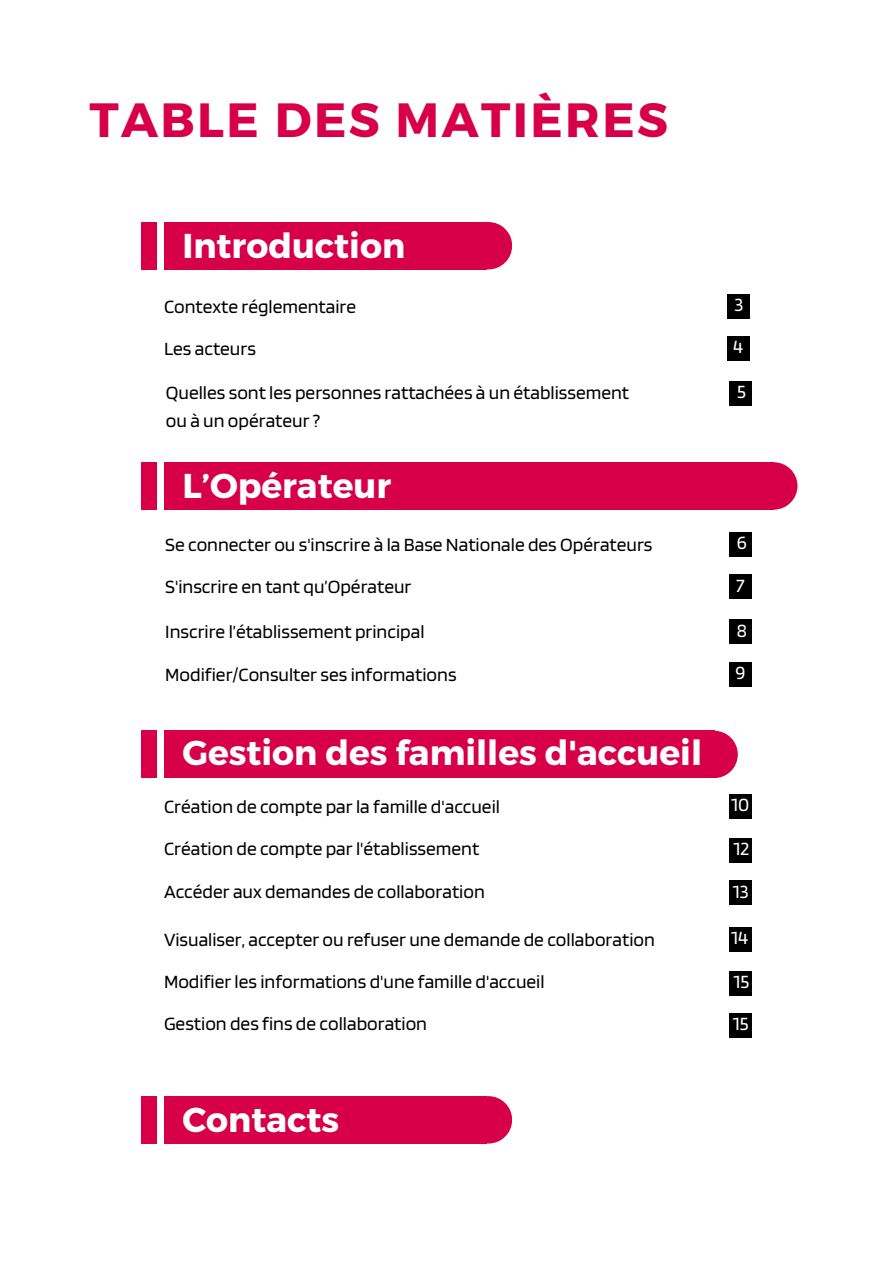
<style>
.page{position:relative;width:893px;height:1264px;background:#fff}
.page>*{position:absolute;margin:0;border:0;box-sizing:border-box;transform-origin:0 0}
.t1{font:700 48px "Montserrat";letter-spacing:.05em;color:#d70048}
.t2{font:700 34.5px "Montserrat";color:#fff}
.t3{font:19.5px/28.2px "Blinker";color:#000}
.t4{font:19.5px "Blinker";color:#fff}
</style>
<div class="page">
<div style="left:164px;top:222px;width:322px;height:47px;background:#d70048"></div>
<div style="left:164px;top:1096px;width:322px;height:47px;background:#d70048"></div>
<div style="left:141px;top:222px;width:16px;height:47px;background:#d70048"></div>
<div style="left:141px;top:1096px;width:16px;height:47px;background:#d70048"></div>
<div style="left:727px;top:294px;width:23px;height:24px;background:#000"></div>
<div style="left:728px;top:532px;width:23px;height:25px;background:#000"></div>
<div style="left:728px;top:619px;width:23px;height:25px;background:#000"></div>
<div style="left:729px;top:838px;width:23px;height:24px;background:#000"></div>
<div style="left:729px;top:970px;width:23px;height:25px;background:#000"></div>
<div style="left:729px;top:794px;width:23px;height:25px;background:#000"></div>
<div style="left:729px;top:927px;width:23px;height:25px;background:#000"></div>
<div style="left:727px;top:336px;width:23px;height:25px;background:#000"></div>
<div style="left:728px;top:574px;width:23px;height:25px;background:#000"></div>
<div style="left:728px;top:662px;width:23px;height:24px;background:#000"></div>
<div style="left:729px;top:880px;width:23px;height:25px;background:#000"></div>
<div style="left:729px;top:1013px;width:23px;height:25px;background:#000"></div>
<div style="left:729px;top:381px;width:23px;height:25px;background:#000"></div>
<div style="left:464px;top:222px;width:48px;height:47px;background:#d70048;border-radius:50%"></div>
<div style="left:464px;top:1096px;width:48px;height:47px;background:#d70048;border-radius:50%"></div>
<div style="left:164px;top:730px;width:550px;height:48px;background:#d70048"></div>
<div style="left:141px;top:730px;width:16px;height:48px;background:#d70048"></div>
<div style="left:690px;top:730px;width:47px;height:48px;background:#d70048;border-radius:50%"></div>
<div style="left:164px;top:462px;width:609px;height:47px;background:#d70048"></div>
<div style="left:141px;top:462px;width:16px;height:47px;background:#d70048"></div>
<div style="left:750px;top:462px;width:47px;height:47px;background:#d70048;border-radius:50%"></div>
<p class="t1" style="left:89px;top:88px;width:580px">TABLE DES MATIÈRES</p>
<p class="t2" style="left:182px;top:223px;width:224px">Introduction</p>
<p class="t3" style="left:164px;top:292px;width:194px">Contexte réglementaire</p>
<p class="t4" style="left:734px;top:292px;width:10px">3</p>
<p class="t3" style="left:164px;top:334px;width:93px">Les acteurs</p>
<p class="t3" style="left:166px;top:378px;width:464px">Quelles sont les personnes rattachées à un établissement ou à un opérateur ?</p>
<p class="t4" style="left:733px;top:334px;width:12px">4</p>
<p class="t4" style="left:737px;top:379px;width:10px">5</p>
<p class="t2" style="left:182px;top:463px;width:210px">L’Opérateur</p>
<p class="t3" style="left:165px;top:529px;width:488px">Se connecter ou s'inscrire à la Base Nationale des Opérateurs</p>
<p class="t4" style="left:736px;top:530px;width:12px">6</p>
<p class="t3" style="left:165px;top:572px;width:248px">S'inscrire en tant qu’Opérateur</p>
<p class="t4" style="left:736px;top:573px;width:10px">7</p>
<p class="t3" style="left:165px;top:617px;width:261px">Inscrire l’établissement principal</p>
<p class="t4" style="left:736px;top:617px;width:12px">8</p>
<p class="t3" style="left:165px;top:659px;width:293px">Modifier/Consulter ses informations</p>
<p class="t4" style="left:735px;top:660px;width:11px">9</p>
<p class="t2" style="left:182px;top:730px;width:521px">Gestion des familles d'accueil</p>
<p class="t3" style="left:164px;top:791px;width:337px">Création de compte par la famille d'accueil</p>
<p class="t4" style="left:731px;top:792px;width:20px">10</p>
<p class="t3" style="left:164px;top:834px;width:317px">Création de compte par l'établissement</p>
<p class="t4" style="left:733px;top:836px;width:17px">12</p>
<p class="t3" style="left:164px;top:876px;width:322px">Accéder aux demandes de collaboration</p>
<p class="t4" style="left:732px;top:878px;width:18px">13</p>
<p class="t3" style="left:164px;top:924px;width:492px">Visualiser, accepter ou refuser une demande de collaboration</p>
<p class="t4" style="left:731px;top:925px;width:19px">14</p>
<p class="t3" style="left:164px;top:967px;width:382px">Modifier les informations d'une famille d'accueil</p>
<p class="t4" style="left:733px;top:969px;width:17px">15</p>
<p class="t3" style="left:164px;top:1009px;width:264px">Gestion des fins de collaboration</p>
<p class="t4" style="left:732px;top:1011px;width:17px">15</p>
<p class="t2" style="left:182px;top:1097px;width:158px">Contacts</p>
</div>
